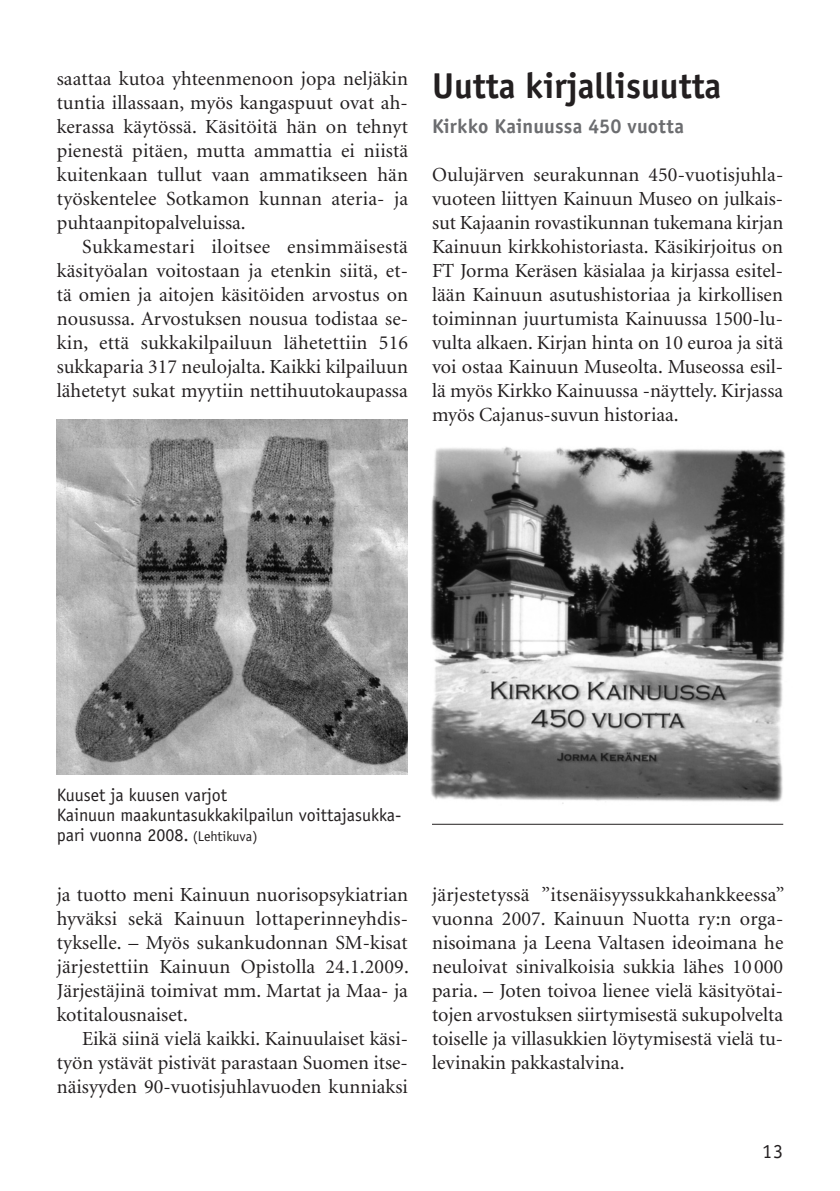
<style>
.page{position:relative;width:840px;height:1191px;background:#fff}
.page>*{position:absolute;margin:0;border:0;box-sizing:border-box;transform-origin:0 0}
.t1{font:700 36px "Officina Sans";color:#231f20}
.t2{font:20px/24px "Minion";color:#231f20;text-align:justify}
.t3{font:700 20px "Officina Sans";letter-spacing:.005em;color:#6c6d70}
.t4{font:20px "Officina Sans";color:#231f20}
.t5{font:18px/20px "Officina Sans";color:#231f20}
.s1{font-size:14px}
</style>
<div class="page">
<img style="left:57px;top:420px;width:351px;height:354px">
<hr style="left:432px;top:823px;width:350px;height:1px;background:#231f20">
<img style="left:430px;top:447px;width:356px;height:357px">
<p class="t2" style="left:57px;top:67px;width:353px">saattaa kutoa yhteenmenoon jopa neljäkin tuntia illassaan, myös kangaspuut ovat ah&shy;kerassa käytössä. Käsitöitä hän on tehnyt pienestä pitäen, mutta ammattia ei niistä kuitenkaan tullut vaan ammatikseen hän työskentelee Sotkamon kunnan ateria- ja puhtaanpitopalveluissa.</p>
<p class="t2" style="left:57px;top:235px;width:353px;text-indent:26px">Sukkamestari iloitsee ensimmäisestä käsityöalan voitostaan ja etenkin siitä, et&shy;tä omien ja aitojen käsitöiden arvostus on nousussa. Arvostuksen nousua todistaa se&shy;kin, että sukkakilpailuun lähetettiin 516 sukkaparia 317 neulojalta. Kaikki kilpailuun lähetetyt sukat myytiin nettihuutokaupassa</p>
<h1 class="t1" style="left:432px;top:64px;width:291px">Uutta kirjallisuutta</h1>
<p class="t3" style="left:432px;top:113px;width:253px">Kirkko Kainuussa 450 vuotta</p>
<p class="t2" style="left:432px;top:163px;width:353px">Oulujärven seurakunnan 450-vuotisjuhla&shy;vuoteen liittyen Kainuun Museo on julkais&shy;sut Kajaanin rovastikunnan tukemana kirjan Kainuun kirkkohistoriasta. Käsikirjoitus on FT Jorma Keräsen käsialaa ja kirjassa esitel&shy;lään Kainuun asutushistoriaa ja kirkollisen toiminnan juurtumista Kainuussa 1500-lu&shy;vulta alkaen. Kirjan hinta on 10 euroa ja sitä voi ostaa Kainuun Museolta. Museossa esil&shy;lä myös Kirkko Kainuussa -näyttely. Kirjassa myös Cajanus-suvun historiaa.</p>
<p class="t5" style="left:57px;top:784px;width:346px">Kuuset ja kuusen varjot<br>Kainuun maakuntasukkakilpailun voittajasukka&shy;pari vuonna 2008. <span class="s1">(Lehtikuva)</span></p>
<p class="t2" style="left:57px;top:883px;width:353px">ja tuotto meni Kainuun nuorisopsykiatrian hyväksi sekä Kainuun lottaperinneyhdis&shy;tykselle. – Myös sukankudonnan SM-kisat järjestettiin Kainuun Opistolla 24.1.2009.<br>Järjestäjinä toimivat mm. Martat ja Maa- ja kotitalousnaiset.</p>
<p class="t2" style="left:57px;top:1027px;width:352px;text-indent:26px">Eikä siinä vielä kaikki. Kainuulaiset käsi&shy;työn ystävät pistivät parastaan Suomen itse&shy;näisyyden 90-vuotisjuhlavuoden kunniaksi</p>
<p class="t2" style="left:432px;top:883px;width:354px">järjestetyssä ”itsenäisyyssukkahankkeessa” vuonna 2007. Kainuun Nuotta ry:n orga&shy;nisoimana ja Leena Valtasen ideoimana he neuloivat sinivalkoisia sukkia lähes 10 000 paria. – Joten toivoa lienee vielä käsityötai&shy;tojen arvostuksen siirtymisestä sukupolvelta toiselle ja villasukkien löytymisestä vielä tu&shy;levinakin pakkastalvina.</p>
<p class="t4" style="left:761px;top:1139px;width:22px">13</p>
</div>
